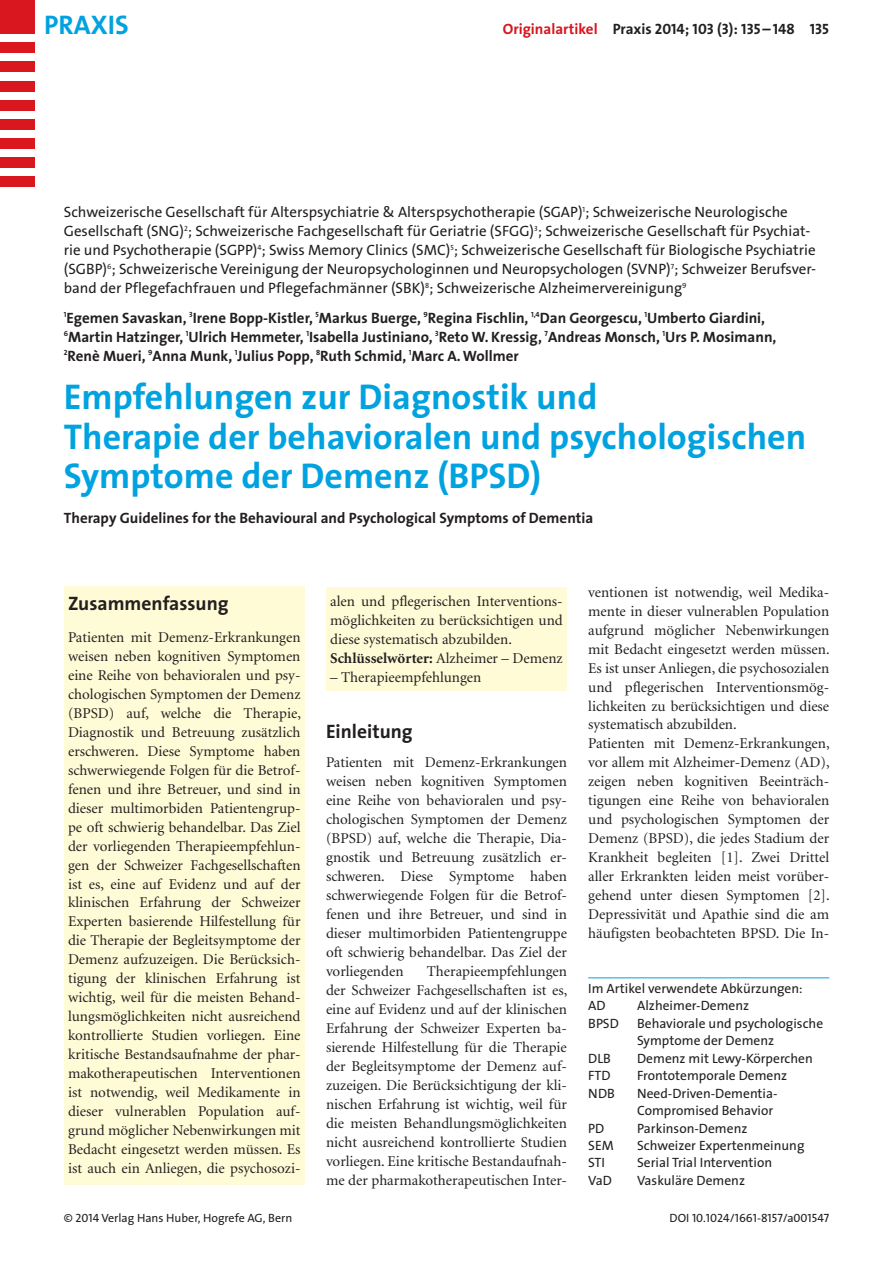
<style>
.page{position:relative;width:893px;height:1263px;background:#fff}
.page>*{position:absolute;margin:0;border:0;box-sizing:border-box;transform-origin:0 0}
.t1{font:700 36px/39.5px "The Sans";color:#00a2df}
.t2{font:700 27px "The Sans B W7";color:#00a2df}
.t3{font:700 19.5px "The Sans";color:#231f20}
.t4{font:15px/18.9px "Minion";color:#231f20;text-align:justify}
.t5{font:15px/19px "The Sans B W5 Plain";color:#231f20}
.t6{font:700 15px/18.9px "The Sans";color:#231f20}
.t7{font:15px "The Sans Bold Caps";color:#231f20}
.t8{font:13.5px/17.4px "The Sans";color:#231f20}
.t9{font:12px "The Sans B W5 Plain";color:#231f20}
.t10{font:12px "The Sans Caps";color:#231f20}
.s1{font-family:"The Sans B W7";font-weight:700;color:#d7171f}
.s2{font-family:"The Sans B W7";font-weight:700}
.s3{font-weight:700}
.s4{font-family:"The Sans Caps"}
.s5{font-family:"The Sans"}
</style>
<div class="page">
<div style="left:0;top:0;width:34px;height:34px;background:#d8171f"></div>
<div style="left:0;top:43px;width:34px;height:10px;background:#d8171f"></div>
<div style="left:0;top:62px;width:34px;height:10px;background:#d8171f"></div>
<div style="left:0;top:81px;width:34px;height:10px;background:#d8171f"></div>
<div style="left:0;top:100px;width:34px;height:11px;background:#d8171f"></div>
<div style="left:0;top:119px;width:34px;height:11px;background:#d8171f"></div>
<div style="left:0;top:138px;width:34px;height:11px;background:#d8171f"></div>
<div style="left:0;top:157px;width:34px;height:11px;background:#d8171f"></div>
<div style="left:0;top:176px;width:34px;height:11px;background:#d8171f"></div>
<hr style="left:588px;top:977px;width:241px;height:1px;background:#00a2df">
<div style="left:64px;top:587px;width:241px;height:598px;background:#fffbd6"></div>
<div style="left:326px;top:587px;width:241px;height:103px;background:#fffbd6"></div>
<h2 class="t2" style="left:44px;top:14px;width:86px">PRAXIS</h2>
<p class="t7" style="left:503px;top:20px;width:328px"><span class="s1">Originalartikel</span> <span class="s2">Praxis</span> 2014<span class="s2">;</span> 103 (3)<span class="s2">:</span> 135 <span class="s2">–</span> 148 135</p>
<p class="t5" style="left:64px;top:204px;width:754px">Schweizerische Gesellschaft für Alterspsychiatrie &amp; Alterspsychotherapie ( SGAP)<sup>1</sup>; Schweizerische Neurologische Gesellschaft ( SNG)<sup>2</sup>; Schweizerische Fachgesellschaft für Geriatrie ( SFGG)<sup>3</sup>; Schweizerische Gesellschaft für Psychiat&shy;rie und Psychotherapie ( SGPP)<sup>4</sup>; Swiss Memory Clinics ( SMC)<sup>5</sup>; Schweizerische Gesellschaft für Biologische Psychiatrie ( SGBP)<sup>6</sup>; Schweizerische Vereinigung der Neuropsychologinnen und Neuropsychologen ( SVNP)<sup>7</sup>; Schweizer Berufsver&shy;band der Pflegefachfrauen und Pflegefachmänner ( SBK)<sup>8</sup>; Schweizerische Alzheimervereinigung<sup>9</sup></p>
<p class="t6" style="left:64px;top:309px;width:714px"><sup>1</sup>Egemen Savaskan, <sup>3</sup>Irene Bopp-Kistler, <sup>5</sup>Markus Buerge, <sup>9</sup>Regina Fischlin, <sup>1</sup><sup>,</sup><sup>4</sup>Dan Georgescu, <sup>1</sup>Umberto Giardini,<br><sup>6</sup>Martin Hatzinger, <sup>1</sup>Ulrich Hemmeter, <sup>1</sup>Isabella Justiniano, <sup>3</sup>Reto W. Kressig, <sup>7</sup>Andreas Monsch, <sup>1</sup>Urs P. Mosimann,<br><sup>2</sup>Renè Mueri, <sup>9</sup>Anna Munk, <sup>1</sup>Julius Popp, <sup>8</sup>Ruth Schmid, <sup>1</sup>Marc A. Wollmer</p>
<h1 class="t1" style="left:64px;top:381px;width:744px">Empfehlungen zur Diagnostik und<br>Therapie der behavioralen und psychologischen<br>Symptome der Demenz ( BPSD)</h1>
<p class="t6" style="left:64px;top:510px;width:531px">Therapy Guidelines for the Behavioural and Psychological Symptoms of Dementia</p>
<h3 class="t3" style="left:68px;top:595px;width:162px">Zusammenfassung</h3>
<p class="t4" style="left:68px;top:629px;width:234px">Patienten mit Demenz-Erkrankungen weisen neben kognitiven Symptomen eine Reihe von behavioralen und psy&shy;chologischen Symptomen der Demenz ( BPSD) auf, welche die Therapie, Dia gnostik und Betreuung zusätzlich erschweren. Diese Symptome haben schwerwiegende Folgen für die Betrof&shy;fenen und ihre Betreuer, und sind in dieser multimorbiden Patientengrup&shy;pe oft schwierig behandelbar. Das Ziel der vorliegenden Therapieempfehlun&shy;gen der Schweizer Fachgesellschaften ist es, eine auf Evidenz und auf der klinischen Erfahrung der Schweizer Experten basierende Hilfestellung für die Therapie der Begleitsymptome der Demenz aufzuzeigen. Die Berücksich&shy;tigung der klinischen Erfahrung ist wichtig, weil für die meisten Behand&shy;lungsmöglichkeiten nicht ausreichend kontrollierte Studien vorliegen. Eine kritische Bestandsaufnahme der phar&shy;makotherapeutischen Interventionen ist notwendig, weil Medikamente in dieser vulnerablen Population auf&shy;grund möglicher Nebenwirkungen mit Bedacht eingesetzt werden müssen. Es ist auch ein Anliegen, die psychosozi-</p>
<p class="t4" style="left:330px;top:593px;width:234px;text-align:left">alen und pflegerischen Interventions&shy;möglichkeiten zu berücksichtigen und diese systematisch abzubilden.<br><span class="s3">Schlüsselwörter:</span> Alzheimer – Demenz</p>
<p class="t4" style="left:330px;top:669px;width:153px">– Therapieempfehlungen</p>
<h3 class="t3" style="left:326px;top:723px;width:88px">Einleitung</h3>
<p class="t4" style="left:326px;top:754px;width:242px">Patienten mit Demenz-Erkrankungen weisen neben kognitiven Symptomen eine Reihe von behavioralen und psy&shy;chologischen Symptomen der Demenz ( BPSD) auf, welche die Therapie, Dia&shy;gnostik und Betreuung zusätzlich er&shy;schweren. Diese Symptome haben schwerwiegende Folgen für die Betrof&shy;fenen und ihre Betreuer, und sind in dieser multimorbiden Patientengruppe oft schwierig behandelbar. Das Ziel der vorliegenden</p>
<p class="t4" style="left:326px;top:963px;width:243px;text-indent:101px">Therapieempfehlungen der Schweizer Fachgesellschaften ist es, eine auf Evidenz und auf der klinischen Erfahrung der Schweizer Experten ba&shy;sierende Hilfestellung für die Therapie der Begleitsymptome der Demenz auf&shy;zuzeigen. Die Berücksichtigung der kli&shy;nischen Erfahrung ist wichtig, weil für die meisten Behandlungsmöglichkeiten nicht ausreichend kontrollierte Studien vorliegen. Eine kritische Bestandaufnah&shy;me der pharmakotherapeutischen Inter-</p>
<p class="t4" style="left:588px;top:584px;width:243px;text-align:left">ventionen ist notwendig, weil Medika&shy;mente in dieser vulnerablen Population aufgrund möglicher Nebenwirkungen mit Bedacht eingesetzt werden müssen.<br>Es ist unser Anliegen, die psychosozialen und pflegerischen Interventionsmög&shy;lichkeiten zu berücksichtigen und diese systematisch abzubilden.<br>Patienten mit Demenz-Erkrankungen, vor allem mit Alzheimer-Demenz (AD), zeigen neben kognitiven Beeinträch&shy;tigungen eine Reihe von behavioralen und psychologischen Symptomen der Demenz ( BPSD), die jedes Stadium der Krankheit begleiten [1]. Zwei Drittel aller Erkrankten leiden meist vorüber&shy;gehend unter diesen Symptomen [2].<br>Depressivität und Apathie sind die am häufigsten beobachteten BPSD. Die In-</p>
<p class="t8" style="left:588px;top:980px;width:216px">Im Artikel verwendete Abkürzungen:<br>AD</p>
<p class="t8" style="left:637px;top:998px;width:114px">Alzheimer-Demenz</p>
<p class="t8" style="left:588px;top:1015px;width:32px">BPSD</p>
<p class="t8" style="left:637px;top:1015px;width:188px">Behaviorale und psychologische<br>Symptome der Demenz</p>
<p class="t8" style="left:588px;top:1050px;width:24px">DLB</p>
<p class="t8" style="left:637px;top:1050px;width:177px">Demenz mit Lewy-Körperchen</p>
<p class="t8" style="left:588px;top:1068px;width:24px">FTD</p>
<p class="t8" style="left:637px;top:1068px;width:152px">Frontotemporale Demenz</p>
<p class="t8" style="left:588px;top:1085px;width:28px">NDB</p>
<p class="t8" style="left:637px;top:1085px;width:142px">Need-Driven-Dementia-<br>Compromised Behavior</p>
<p class="t8" style="left:588px;top:1120px;width:18px">PD</p>
<p class="t8" style="left:637px;top:1120px;width:112px">Parkinson-Demenz</p>
<p class="t8" style="left:588px;top:1138px;width:27px">SEM</p>
<p class="t8" style="left:637px;top:1138px;width:169px">Schweizer Expertenmeinung</p>
<p class="t8" style="left:588px;top:1155px;width:18px">STI</p>
<p class="t8" style="left:637px;top:1155px;width:137px">Serial Trial Intervention</p>
<p class="t8" style="left:588px;top:1173px;width:25px">VaD</p>
<p class="t8" style="left:637px;top:1173px;width:109px">Vaskuläre Demenz</p>
<p class="t9" style="left:64px;top:1213px;width:230px"><span class="s4">© 2014</span> Verlag Hans Huber, Hogrefe AG, Bern</p>
<p class="t10" style="left:670px;top:1210px;width:161px"><span class="s5">DOI</span> 10<span class="s5">.</span>1024<span class="s5">/</span>1661<span class="s5">-</span>8157<span class="s5">/a</span>001547</p>
</div>
